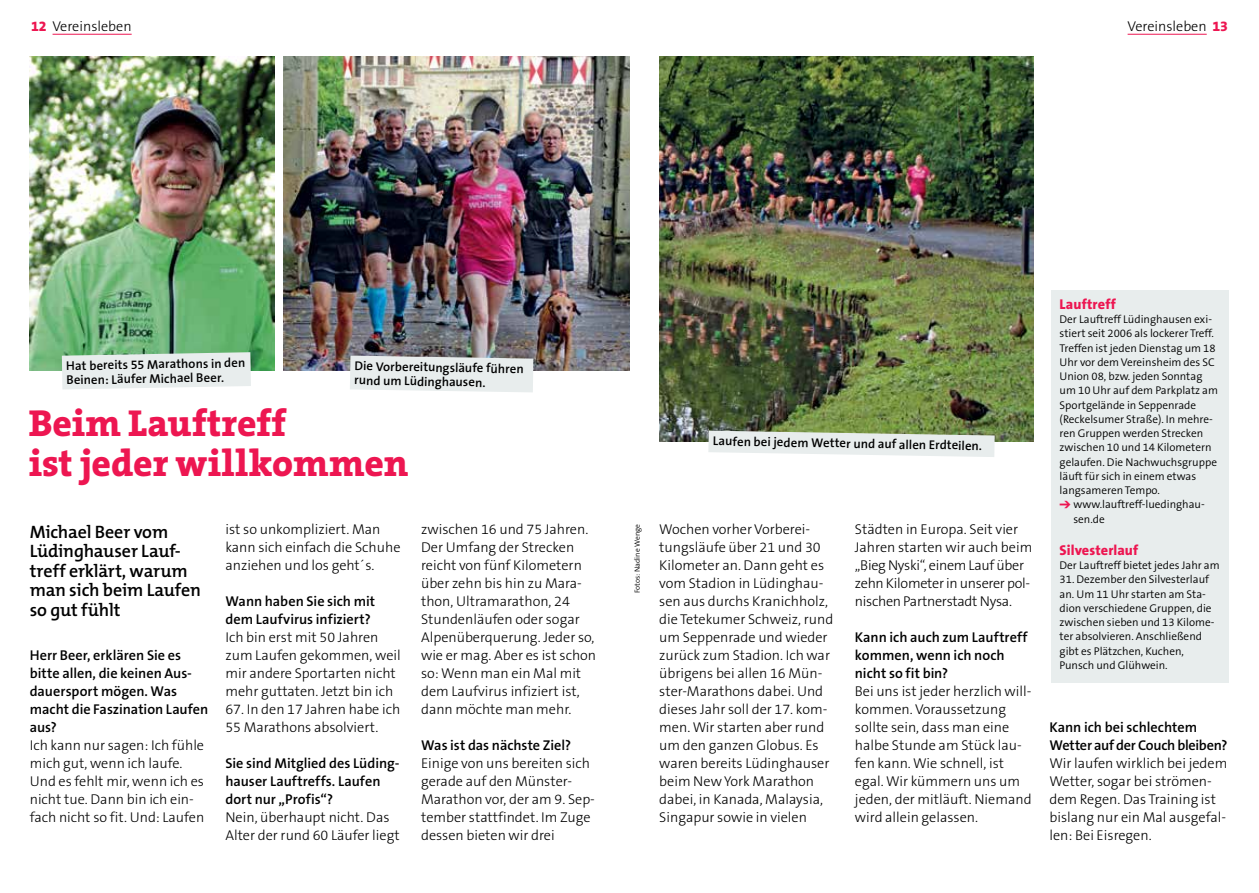
<style>
.page{position:relative;width:1259px;height:893px;background:#fff}
.page>*{position:absolute;margin:0;border:0;box-sizing:border-box;transform-origin:0 0}
.t1{font:800 37.8px/39.9px "The Serif B8";letter-spacing:-.005em;color:#ed1651}
.t2{font:600 18px/19.5px "The Mix B6";letter-spacing:-.01em;color:#000}
.t3{font:300 14.25px/18px "The Sans B3";color:#000}
.t4{font:600 14.25px/18px "The Sans B6";color:#000}
.t5{font:300 14.25px/18px "The Sans B3";letter-spacing:-.02em;color:#000}
.t6{font:800 14.25px "The Sans B8";letter-spacing:.005em;color:#ed1651}
.t7{font:600 12.75px/14.2px "The Sans B6";color:#000}
.t8{font:300 11.25px/14.2px "The Sans B4";color:#000}
.t9{font:300 7.5px "The Sans B4";color:#000}
.s1{font-family:"The Sans B8";font-weight:800;color:#ed1651}
.s2{color:#ed1651}
</style>
<div class="page">
<hr style="left:1127px;top:34px;width:79px;height:1px;background:#ed1651">
<hr style="left:53px;top:34px;width:79px;height:1px;background:#ed1651">
<div style="left:1051px;top:290px;width:177px;height:392px;background:#e8eded"></div>
<img style="left:659px;top:56px;width:374px;height:385px">
<img style="left:284px;top:56px;width:345px;height:315px">
<img style="left:30px;top:56px;width:244px;height:315px">
<svg style="left:62px;top:352px;width:189px;height:37px;background:#e1eae6"></svg>
<svg style="left:350px;top:356px;width:183px;height:36px;background:#e4e9e9"></svg>
<svg style="left:708px;top:431px;width:286px;height:26px;background:#e0e6e1"></svg>
<p class="t3" style="left:31px;top:18px;width:102px"><span class="s1">12</span> Vereinsleben</p>
<p class="t3" style="left:1127px;top:18px;width:102px">Vereinsleben <span class="s1">13</span></p>
<p class="t7" style="left:66px;top:359px;width:181px;rotate:-1deg">Hat bereits 55 Marathons in den<br>Beinen: Läufer Michael Beer.</p>
<p class="t7" style="left:355px;top:359px;width:171px;rotate:1deg">Die Vorbereitungsläufe führen rund um Lüdinghausen.</p>
<h1 class="t1" style="left:29px;top:404px;width:381px">Beim Lauftreff<br>ist jeder willkommen</h1>
<p class="t2" style="left:30px;top:522px;width:173px">Michael Beer vom<br>Lüdinghauser Lauf&shy;treff erklärt, warum man sich beim Laufen so gut fühlt</p>
<p class="t4" style="left:30px;top:647px;width:180px">Herr Beer, erklären Sie es bitte allen, die keinen Aus&shy;dauersport mögen. Was macht die Faszination Laufen aus?</p>
<p class="t3" style="left:30px;top:737px;width:176px">Ich kann nur sagen: Ich fühle mich gut, wenn ich laufe.<br>Und es fehlt mir, wenn ich es nicht tue. Dann bin ich ein&shy;fach nicht so fit. Und: Laufen</p>
<p class="t3" style="left:225px;top:521px;width:177px">ist so unkompliziert. Man kann sich einfach die Schuhe anziehen und los geht´s.</p>
<p class="t4" style="left:225px;top:593px;width:151px">Wann haben Sie sich mit dem Laufvirus infiziert?</p>
<p class="t3" style="left:225px;top:629px;width:177px">Ich bin erst mit 50 Jahren zum Laufen gekommen, weil mir andere Sportarten nicht mehr guttaten. Jetzt bin ich</p>
<p class="t3" style="left:225px;top:701px;width:176px">67. In den 17 Jahren habe ich<br>55 Marathons absolviert.</p>
<p class="t4" style="left:225px;top:755px;width:175px">Sie sind Mitglied des Lüding&shy;hauser Lauftreffs. Laufen dort nur „Profis“?</p>
<p class="t3" style="left:225px;top:809px;width:176px">Nein, überhaupt nicht. Das<br>Alter der rund 60 Läufer liegt</p>
<p class="t3" style="left:421px;top:521px;width:177px">zwischen 16 und 75 Jahren.<br>Der Umfang der Strecken reicht von fünf Kilometern über zehn bis hin zu Mara&shy;thon, Ultramarathon, 24<br>Stundenläufen oder sogar<br>Alpenüberquerung. Jeder so, wie er mag. Aber es ist schon so: Wenn man ein Mal mit dem Laufvirus infiziert ist, dann möchte man mehr.</p>
<p class="t4" style="left:421px;top:737px;width:152px">Was ist das nächste Ziel?</p>
<p class="t3" style="left:421px;top:755px;width:175px">Einige von uns bereiten sich gerade auf den Münster-<br>Marathon vor, der am 9. Sep&shy;tember stattfindet. Im Zuge dessen bieten wir drei</p>
<p class="t7" style="left:713px;top:435px;width:271px;rotate:1deg">Laufen bei jedem Wetter und auf allen Erdteilen.</p>
<p class="t9" style="left:633px;top:593px;width:70px;rotate:-90deg">Fotos: Nadine Wenge</p>
<p class="t3" style="left:659px;top:521px;width:175px">Wochen vorher Vorberei&shy;tungsläufe über 21 und 30<br>Kilometer an. Dann geht es vom Stadion in Lüdinghau&shy;sen aus durchs Kranichholz, die Tetekumer Schweiz, rund um Seppenrade und wieder zurück zum Stadion. Ich war übrigens bei allen 16 Mün&shy;ster-Marathons dabei. Und dieses Jahr soll der 17. kom&shy;men. Wir starten aber rund um den ganzen Globus. Es waren bereits Lüdinghauser beim New York Marathon dabei, in Kanada, Malaysia,<br>Singapur sowie in vielen</p>
<p class="t5" style="left:855px;top:521px;width:179px">Städten in Europa. Seit vier<br>Jahren starten wir auch beim „Bieg Nyski“, einem Lauf über zehn Kilometer in unserer pol&shy;nischen Partnerstadt Nysa.</p>
<p class="t4" style="left:855px;top:629px;width:174px">Kann ich auch zum Lauftreff kommen, wenn ich noch nicht so fit bin?</p>
<p class="t3" style="left:855px;top:683px;width:178px">Bei uns ist jeder herzlich will&shy;kommen. Voraussetzung sollte sein, dass man eine halbe Stunde am Stück lau&shy;fen kann. Wie schnell, ist egal. Wir kümmern uns um jeden, der mitläuft. Niemand wird allein gelassen.</p>
<p class="t6" style="left:1059px;top:296px;width:58px">Lauftreff</p>
<p class="t8" style="left:1059px;top:313px;width:160px">Der Lauftreff Lüdinghausen exi&shy;stiert seit 2006 als lockerer Treff.<br>Treffen ist jeden Dienstag um 18<br>Uhr vor dem Vereinsheim des SC<br>Union 08, bzw. jeden Sonntag um 10 Uhr auf dem Parkplatz am<br>Sportgelände in Seppenrade (Reckelsumer Straße). In mehre&shy;ren Gruppen werden Strecken zwischen 10 und 14 Kilometern gelaufen. Die Nachwuchsgruppe läuft für sich in einem etwas langsameren Tempo.</p>
<p class="t8" style="left:1073px;top:498px;width:133px;text-indent:-14px"><span class="s2">➔</span> www.lauftreff-luedinghau&shy;sen.de</p>
<p class="t6" style="left:1059px;top:542px;width:80px">Silvesterlauf</p>
<p class="t8" style="left:1059px;top:559px;width:162px">Der Lauftreff bietet jedes Jahr am</p>
<p class="t8" style="left:1059px;top:573px;width:156px">31. Dezember den Silvesterlauf an. Um 11 Uhr starten am Sta&shy;dion verschiedene Gruppen, die zwischen sieben und 13 Kilome&shy;ter absolvieren. Anschließend gibt es Plätzchen, Kuchen,<br>Punsch und Glühwein.</p>
<p class="t4" style="left:1049px;top:719px;width:179px">Kann ich bei schlechtem<br>Wetter auf der Couch bleiben?</p>
<p class="t3" style="left:1049px;top:755px;width:179px">Wir laufen wirklich bei jedem<br>Wetter, sogar bei strömen&shy;dem Regen. Das Training ist bislang nur ein Mal ausgefal&shy;len: Bei Eisregen.</p>
</div>
